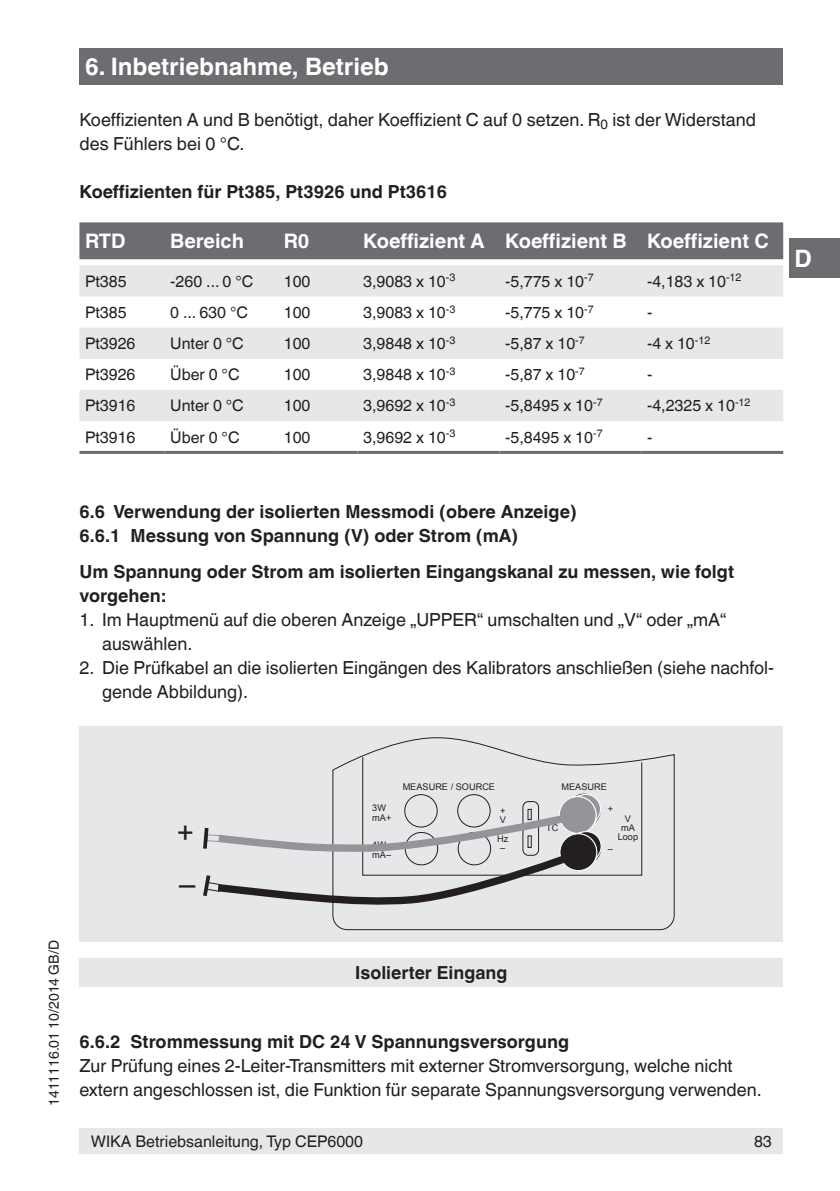
<style>
.page{position:relative;width:840px;height:1191px;background:#fff}
.page>*{position:absolute;margin:0;border:0;box-sizing:border-box;transform-origin:0 0}
.t1{font:29.4px "Arial";color:#231f20}
.t2{font:700 24px "Helvetica World";color:#fff}
.t3{font:700 20px "Helvetica World";color:#fff}
.t4{font:18px/24px "Helvetica World";color:#231f20}
.t5{font:700 18px/24px "Helvetica World";color:#231f20}
.t6{font:16px "Helvetica World";color:#231f20}
.t7{font:14px "Helvetica World";color:#231f20}
.t8{font:9.2px/10.2px "Arial";color:#231f20}
</style>
<div class="page">
<div style="left:79px;top:1128px;width:703px;height:26px;background:#e6e7e9"></div>
<div style="left:79px;top:48px;width:703px;height:37px;background:#6c6d70"></div>
<div style="left:788px;top:238px;width:51px;height:40px;background:#6c6d70"></div>
<div style="left:79px;top:726px;width:703px;height:215px;background:#e6e7e9"></div>
<svg style="left:332px;top:737px;width:342px;height:193px"></svg>
<svg style="left:203px;top:756px;width:439px;height:156px"></svg>
<div style="left:79px;top:958px;width:703px;height:28px;background:#e6e7e9"></div>
<div style="left:79px;top:222px;width:703px;height:37px;background:#6c6d70"></div>
<svg style="left:79px;top:265px;width:703px;height:156px;fill:#e6e7e9"></svg>
<hr style="left:79px;top:451px;width:85px;height:3px;background:#6c6d70">
<hr style="left:164px;top:451px;width:114px;height:3px;background:#6c6d70">
<hr style="left:278px;top:451px;width:79px;height:3px;background:#6c6d70">
<hr style="left:357px;top:451px;width:142px;height:3px;background:#6c6d70">
<hr style="left:499px;top:451px;width:142px;height:3px;background:#6c6d70">
<hr style="left:641px;top:451px;width:141px;height:3px;background:#6c6d70">
<h2 class="t2" style="left:85px;top:53px;width:305px">6. Inbetriebnahme, Betrieb</h2>
<p class="t4" style="left:79px;top:108px;width:677px">Koeffizienten A und B benötigt, daher Koeffizient C auf 0 setzen. R<sub>0</sub> ist der Widerstand des Fühlers bei 0 °C.</p>
<p class="t5" style="left:79px;top:180px;width:369px">Koeffizienten für Pt385, Pt3926 und Pt3616</p>
<p class="t3" style="left:85px;top:229px;width:42px">RTD</p>
<p class="t3" style="left:170px;top:229px;width:75px">Bereich</p>
<p class="t3" style="left:283px;top:229px;width:27px">R0</p>
<p class="t3" style="left:363px;top:229px;width:407px">Koeffizient A Koeffizient B Koeffizient C</p>
<p class="t6" style="left:85px;top:272px;width:43px">Pt385</p>
<p class="t6" style="left:170px;top:272px;width:84px">-260 ... 0 °C</p>
<p class="t6" style="left:283px;top:272px;width:28px">100</p>
<p class="t6" style="left:363px;top:272px;width:94px">3,9083 x 10<sup>-3</sup></p>
<p class="t6" style="left:505px;top:272px;width:90px">-5,775 x 10<sup>-7</sup></p>
<p class="t6" style="left:646px;top:272px;width:96px">-4,183 x 10<sup>-12</sup></p>
<p class="t6" style="left:85px;top:303px;width:43px">Pt385</p>
<p class="t6" style="left:170px;top:303px;width:79px">0 ... 630 °C</p>
<p class="t6" style="left:283px;top:303px;width:28px">100</p>
<p class="t6" style="left:363px;top:303px;width:94px">3,9083 x 10<sup>-3</sup></p>
<p class="t6" style="left:505px;top:303px;width:90px">-5,775 x 10<sup>-7</sup></p>
<p class="t6" style="left:646px;top:303px;width:7px">-</p>
<p class="t6" style="left:85px;top:334px;width:52px">Pt3926</p>
<p class="t6" style="left:170px;top:334px;width:75px">Unter 0 °C</p>
<p class="t6" style="left:283px;top:334px;width:28px">100</p>
<p class="t6" style="left:363px;top:334px;width:94px">3,9848 x 10<sup>-3</sup></p>
<p class="t6" style="left:505px;top:334px;width:81px">-5,87 x 10<sup>-7</sup></p>
<p class="t6" style="left:646px;top:334px;width:65px">-4 x 10<sup>-12</sup></p>
<p class="t6" style="left:85px;top:365px;width:52px">Pt3926</p>
<p class="t6" style="left:170px;top:365px;width:71px">Über 0 °C</p>
<p class="t6" style="left:283px;top:365px;width:28px">100</p>
<p class="t6" style="left:363px;top:365px;width:94px">3,9848 x 10<sup>-3</sup></p>
<p class="t6" style="left:505px;top:365px;width:81px">-5,87 x 10<sup>-7</sup></p>
<p class="t6" style="left:646px;top:365px;width:7px">-</p>
<p class="t6" style="left:85px;top:396px;width:52px">Pt3916</p>
<p class="t6" style="left:170px;top:396px;width:75px">Unter 0 °C</p>
<p class="t6" style="left:283px;top:396px;width:28px">100</p>
<p class="t6" style="left:363px;top:396px;width:94px">3,9692 x 10<sup>-3</sup></p>
<p class="t6" style="left:505px;top:396px;width:99px">-5,8495 x 10<sup>-7</sup></p>
<p class="t6" style="left:646px;top:396px;width:105px">-4,2325 x 10<sup>-12</sup></p>
<p class="t6" style="left:85px;top:428px;width:52px">Pt3916</p>
<p class="t6" style="left:170px;top:428px;width:71px">Über 0 °C</p>
<p class="t6" style="left:283px;top:428px;width:28px">100</p>
<p class="t6" style="left:363px;top:428px;width:94px">3,9692 x 10<sup>-3</sup></p>
<p class="t6" style="left:505px;top:428px;width:99px">-5,8495 x 10<sup>-7</sup></p>
<p class="t6" style="left:646px;top:428px;width:7px">-</p>
<h2 class="t2" style="left:794px;top:244px;width:19px">D</h2>
<p class="t5" style="left:79px;top:500px;width:498px">6.6 Verwendung der isolierten Messmodi (obere Anzeige)<br>6.6.1 Messung von Spannung (V) oder Strom (mA)</p>
<p class="t5" style="left:79px;top:560px;width:655px">Um Spannung oder Strom am isolierten Eingangskanal zu messen, wie folgt vorgehen:</p>
<p class="t4" style="left:102px;top:608px;width:625px;text-indent:-23px">1. Im Hauptmenü auf die oberen Anzeige „UPPER“ umschalten und „V“ oder „mA“ auswählen.</p>
<p class="t4" style="left:102px;top:656px;width:673px;text-indent:-23px">2. Die Prüfkabel an die isolierten Eingängen des Kalibrators anschließen (siehe nachfol&shy;gende Abbildung).</p>
<h1 class="t1" style="left:176px;top:813px;width:19px">+</h1>
<h1 class="t1" style="left:179px;top:864px;width:18px">–</h1>
<p class="t8" style="left:372px;top:802px;width:21px">3W mA+</p>
<p class="t8" style="left:372px;top:839px;width:20px">4W mA–</p>
<p class="t8" style="left:402px;top:782px;width:94px">MEASURE / SOURCE</p>
<p class="t8" style="left:499px;top:806px;width:8px;line-height:9px">+<br>V</p>
<p class="t8" style="left:497px;top:834px;width:13px;line-height:9px;text-align:center">Hz –</p>
<p class="t8" style="left:561px;top:782px;width:47px">MEASURE</p>
<p class="t8" style="left:607px;top:804px;width:7px">+</p>
<p class="t8" style="left:546px;top:822px;width:14px">TC</p>
<p class="t8" style="left:617px;top:814px;width:22px;line-height:9.2px;text-align:center">V mA<br>Loop</p>
<p class="t8" style="left:607px;top:843px;width:7px">–</p>
<p class="t7" style="left:46px;top:1106px;width:167px;rotate:-90deg">1411116.01 10/2014 GB/D</p>
<p class="t5" style="left:355px;top:961px;width:154px">Isolierter Eingang</p>
<p class="t5" style="left:79px;top:1029px;width:491px">6.6.2 Strommessung mit DC 24 V Spannungsversorgung</p>
<p class="t4" style="left:79px;top:1053px;width:683px">Zur Prüfung eines 2-Leiter-Transmitters mit externer Stromversorgung, welche nicht extern angeschlossen ist, die Funktion für separate Spannungsversorgung verwenden.</p>
<p class="t6" style="left:91px;top:1132px;width:273px">WIKA Betriebsanleitung, Typ CEP6000</p>
<p class="t6" style="left:753px;top:1132px;width:19px">83</p>
</div>
